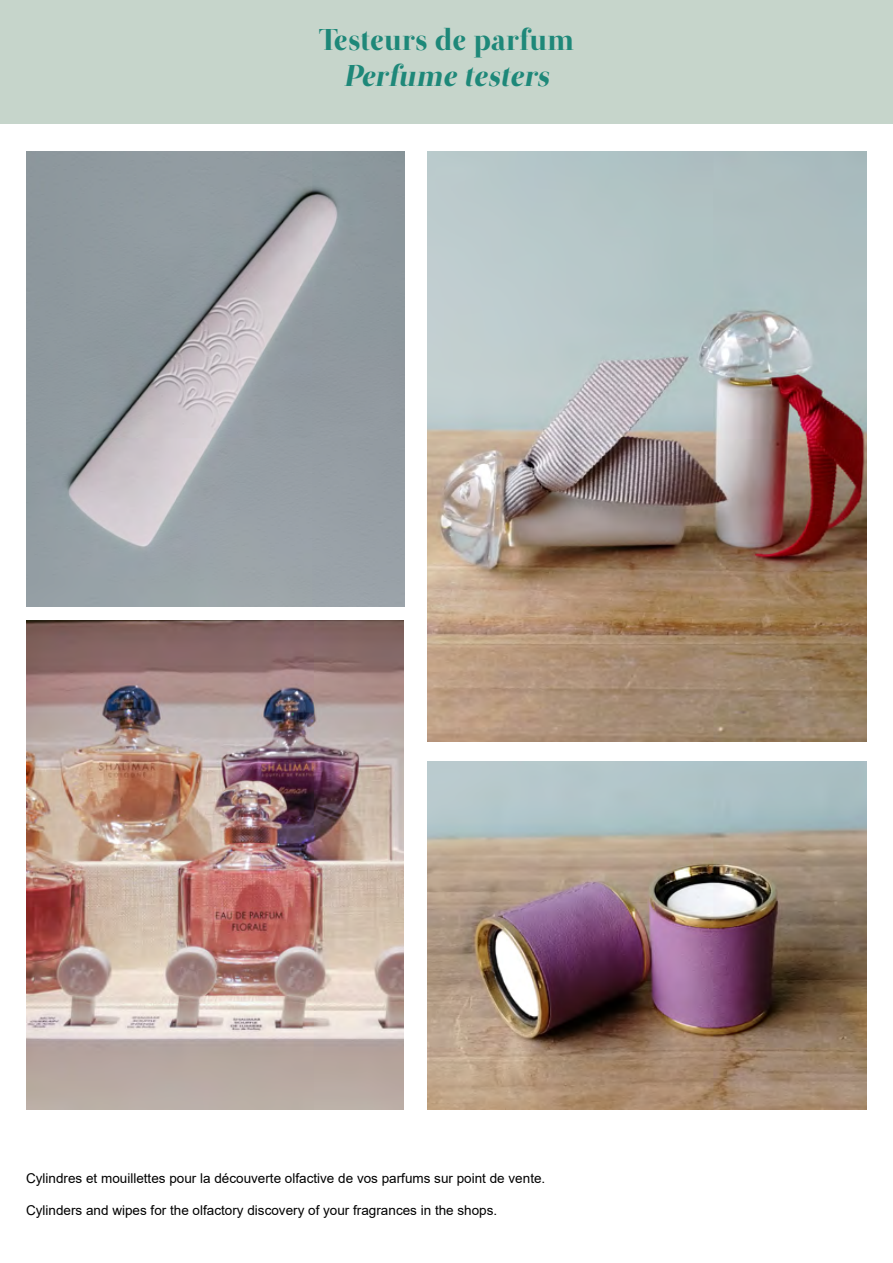
<style>
.page{position:relative;width:893px;height:1263px;background:#fff}
.page>*{position:absolute;margin:0;border:0;box-sizing:border-box;transform-origin:0 0}
.t1{font:30px "Otama ep";color:#1e8879}
.t2{font:italic 30px "Otama ep";color:#1e8879}
.t3{font:13.5px "Arial";color:#000}
</style>
<div class="page">
<div style="left:0;top:0;width:893px;height:124px;background:#c6d5cb"></div>
<img style="left:427px;top:761px;width:440px;height:349px">
<img style="left:427px;top:152px;width:440px;height:589px">
<img style="left:26px;top:621px;width:377px;height:489px">
<img style="left:26px;top:152px;width:379px;height:455px">
<h1 class="t1" style="left:319px;top:21px;width:257px">Testeurs de parfum</h1>
<h1 class="t2" style="left:344px;top:57px;width:213px">Perfume testers</h1>
<p class="t3" style="left:26px;top:1169px;width:521px">Cylindres et mouillettes pour la découverte olfactive de vos parfums sur point de vente.</p>
<p class="t3" style="left:26px;top:1201px;width:473px">Cylinders and wipes for the olfactory discovery of your fragrances in the shops.</p>
</div>
